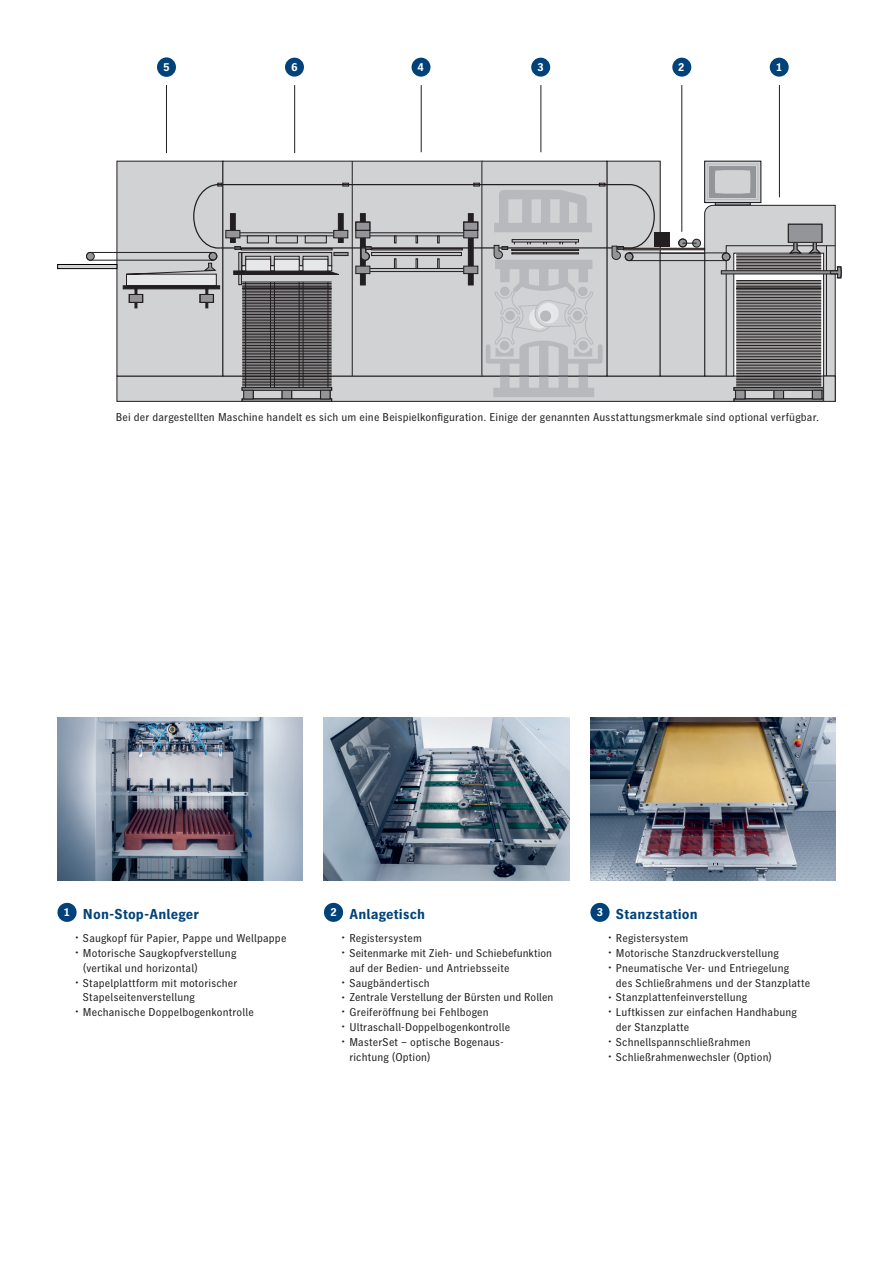
<style>
.page{position:relative;width:893px;height:1263px;background:#fff}
.page>*{position:absolute;margin:0;border:0;box-sizing:border-box;transform-origin:0 0}
.t1{font:700 14.25px "Heidelberg Gothic Ml";letter-spacing:.015em;color:#004279}
.t2{font:11.25px/14.9px "Heidelberg Gothic Ml";letter-spacing:.015em;color:#231f20}
.t3{font:700 11.1px "Heidelberg Gothic Ml";color:#fff}
</style>
<div class="page">
<div style="left:607px;top:161px;width:53px;height:215px;background:#d1d2d4"></div>
<div style="left:117px;top:161px;width:106px;height:215px;background:#d1d2d4"></div>
<div style="left:223px;top:161px;width:259px;height:215px;background:#d1d2d4"></div>
<div style="left:482px;top:161px;width:125px;height:215px;background:#d1d2d4"></div>
<div style="left:704px;top:161px;width:57px;height:42px;background:#d1d2d4"></div>
<div style="left:709px;top:166px;width:47px;height:32px;background:#939598"></div>
<hr style="left:352px;top:161px;width:1px;height:215px;background:#231f20">
<svg style="left:86px;top:170px;width:755px;height:232px"></svg>
<svg style="left:57px;top:264px;width:60px;height:5px"></svg>
<div style="left:87px;top:252px;width:7px;height:8px;background:#939598;border-radius:50%"></div>
<div style="left:86px;top:252px;width:9px;height:9px;border:1px solid #231f20;border-radius:50%"></div>
<img style="left:590px;top:718px;width:246px;height:162px">
<img style="left:324px;top:718px;width:245px;height:162px">
<img style="left:57px;top:718px;width:246px;height:162px">
<div style="left:157px;top:57px;width:19px;height:20px;background:#004279;border-radius:50%"></div>
<div style="left:412px;top:58px;width:18px;height:19px;background:#004279;border-radius:50%"></div>
<div style="left:672px;top:58px;width:19px;height:19px;background:#004279;border-radius:50%"></div>
<div style="left:770px;top:58px;width:19px;height:19px;background:#004279;border-radius:50%"></div>
<hr style="left:166px;top:85px;width:1px;height:68px;background:#231f20">
<hr style="left:421px;top:85px;width:1px;height:67px;background:#231f20">
<hr style="left:779px;top:85px;width:1px;height:112px;background:#231f20">
<hr style="left:682px;top:85px;width:1px;height:147px;background:#231f20">
<div style="left:531px;top:58px;width:19px;height:19px;background:#004279;border-radius:50%"></div>
<hr style="left:541px;top:85px;width:1px;height:67px;background:#231f20">
<div style="left:285px;top:58px;width:19px;height:19px;background:#004279;border-radius:50%"></div>
<hr style="left:294px;top:85px;width:1px;height:68px;background:#231f20">
<svg style="left:67px;top:903px;width:10px;height:19px"></svg>
<svg style="left:600px;top:903px;width:10px;height:19px"></svg>
<svg style="left:333px;top:903px;width:11px;height:19px"></svg>
<p class="t3" style="left:163px;top:61px;width:8px">5</p>
<p class="t3" style="left:291px;top:61px;width:8px">6</p>
<p class="t3" style="left:417px;top:61px;width:8px">4</p>
<p class="t3" style="left:538px;top:61px;width:8px">3</p>
<p class="t3" style="left:678px;top:61px;width:8px">2</p>
<p class="t3" style="left:776px;top:61px;width:8px">1</p>
<p class="t2" style="left:116px;top:410px;width:705px">Bei der dargestellten Maschine handelt es sich um eine Beispielkonfiguration. Einige der genannten Ausstattungsmerkmale sind optional verfügbar.</p>
<p class="t1" style="left:64px;top:906px;width:137px"><sup>1</sup> Non-Stop-Anleger</p>
<p class="t2" style="left:74px;top:931px;width:214px"><sup>•</sup> Saugkopf für Papier, Pappe und Wellpappe</p>
<p class="t2" style="left:83px;top:946px;width:155px;text-indent:-9px"><sup>•</sup> Motorische Saugkopfverstellung (vertikal und horizontal)</p>
<p class="t2" style="left:83px;top:975px;width:156px;text-indent:-9px"><sup>•</sup> Stapelplattform mit motorischer<br>Stapelseitenverstellung</p>
<p class="t2" style="left:74px;top:1005px;width:181px"><sup>•</sup> Mechanische Doppelbogenkontrolle</p>
<p class="t1" style="left:330px;top:906px;width:96px"><sup>2</sup> Anlagetisch</p>
<p class="t2" style="left:341px;top:931px;width:82px"><sup>•</sup> Registersystem</p>
<p class="t2" style="left:349px;top:946px;width:204px;text-indent:-9px"><sup>•</sup> Seitenmarke mit Zieh- und Schiebefunktion auf der Bedien- und Antriebsseite</p>
<p class="t2" style="left:341px;top:975px;width:90px"><sup>•</sup> Saugbändertisch</p>
<p class="t2" style="left:341px;top:990px;width:214px"><sup>•</sup> Zentrale Verstellung der Bürsten und Rollen</p>
<p class="t2" style="left:341px;top:1005px;width:149px"><sup>•</sup> Greiferöffnung bei Fehlbogen</p>
<p class="t2" style="left:341px;top:1020px;width:171px"><sup>•</sup> Ultraschall-Doppelbogenkontrolle</p>
<p class="t2" style="left:349px;top:1035px;width:155px;text-indent:-9px"><sup>•</sup> MasterSet – optische Bogenaus&shy;richtung (Option)</p>
<p class="t1" style="left:597px;top:906px;width:102px"><sup>3</sup> Stanzstation</p>
<p class="t2" style="left:607px;top:931px;width:82px"><sup>•</sup> Registersystem</p>
<p class="t2" style="left:607px;top:946px;width:173px"><sup>•</sup> Motorische Stanzdruckverstellung</p>
<p class="t2" style="left:616px;top:960px;width:196px;text-indent:-9px"><sup>•</sup> Pneumatische Ver- und Entriegelung<br>des Schließrahmens und der Stanzplatte</p>
<p class="t2" style="left:607px;top:990px;width:141px"><sup>•</sup> Stanzplattenfeinverstellung</p>
<p class="t2" style="left:616px;top:1005px;width:182px;text-indent:-9px"><sup>•</sup> Luftkissen zur einfachen Handhabung der Stanzplatte</p>
<p class="t2" style="left:607px;top:1035px;width:145px"><sup>•</sup> Schnellspannschließrahmen</p>
<p class="t2" style="left:607px;top:1050px;width:166px"><sup>•</sup> Schließrahmenwechsler (Option)</p>
</div>
